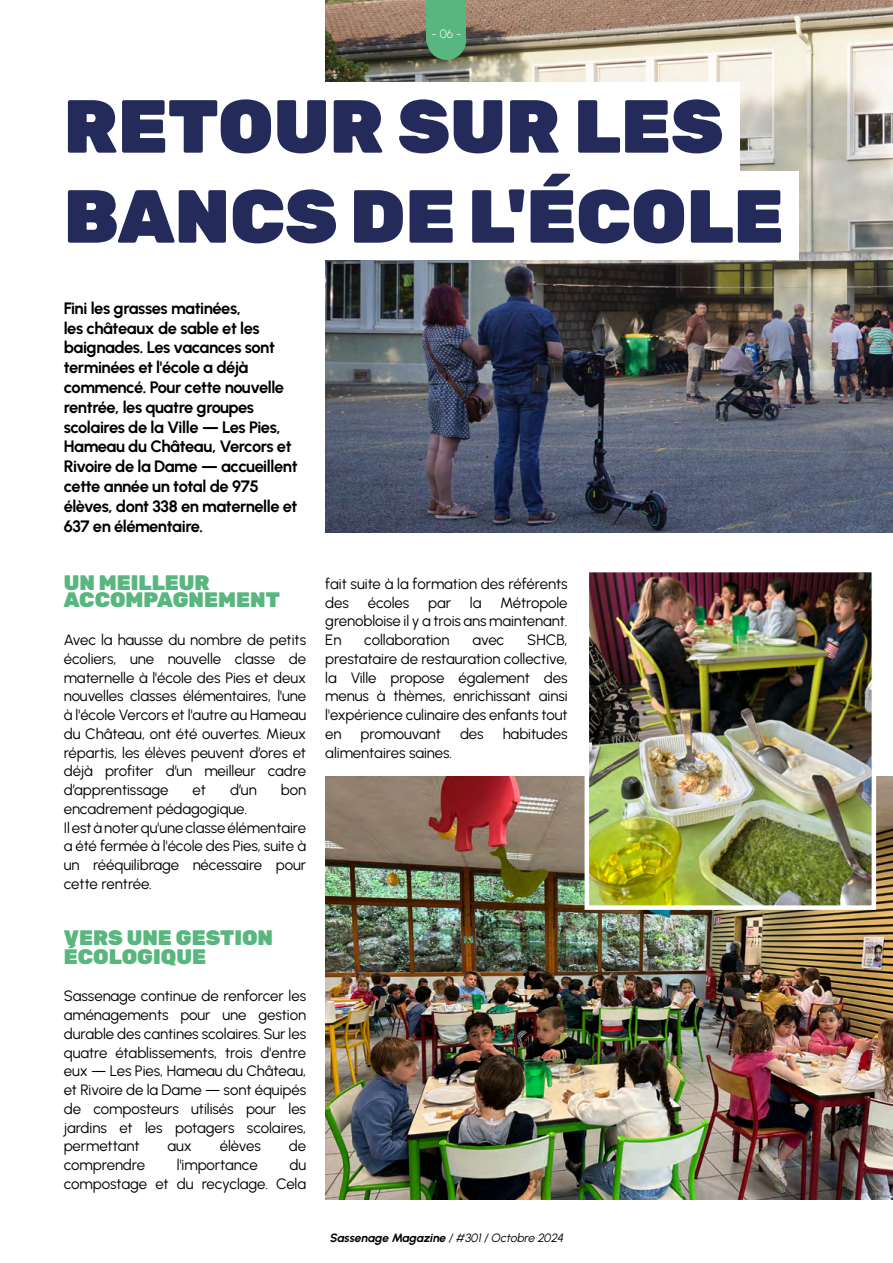
<style>
.page{position:relative;width:893px;height:1263px;background:#fff}
.page>*{position:absolute;margin:0;border:0;box-sizing:border-box;transform-origin:0 0}
.t1{font:300 75px/90px "Rubik";color:#242a5a}
.t2{font:300 21px/17.7px "Rubik";color:#58b67e}
.t3{font:700 16.5px/19.8px "Urbanist";letter-spacing:-.03em;color:#000}
.Chapo{font:15px/18.8px "Urbanist";letter-spacing:-.005em;color:#000;text-align:justify}
.Pied_de_page{font:italic 700 12px "Urbanist";color:#000}
.Folios{font:12px "Urbanist";color:#fff}
.s1{font-weight:400}
</style>
<div class="page">
<img style="left:325px;top:0;width:568px;height:533px">
<div style="left:427px;top:0;width:39px;height:42px;background:#58b67e"></div>
<div style="left:427px;top:21px;width:39px;height:39px;background:#58b67e;border-radius:50%"></div>
<div style="left:0;top:83px;width:740px;height:93px;background:#fff"></div>
<div style="left:0;top:172px;width:798px;height:88px;background:#fff"></div>
<img style="left:325px;top:776px;width:568px;height:423px">
<img style="left:590px;top:573px;width:281px;height:332px">
<div style="left:585px;top:568px;width:291px;height:342px;border:4px solid #fff"></div>
<p class="Folios" style="left:432px;top:26px;width:31px">- 06 -</p>
<p class="t1" style="left:64px;top:84px;width:721px">RETOUR SUR LES<br>BANCS DE L'ÉCOLE</p>
<p class="t3" style="left:64px;top:298px;width:235px">Fini les grasses matinées,<br>les châteaux de sable et les baignades. Les vacances sont terminées et l'école a déjà commencé. Pour cette nouvelle rentrée, les quatre groupes scolaires de la Ville — Les Pies,<br>Hameau du Château, Vercors et<br>Rivoire de la Dame — accueillent cette année un total de 975 élèves, dont 338 en maternelle et<br>637 en élémentaire.</p>
<p class="t2" style="left:64px;top:574px;width:218px">UN MEILLEUR<br>ACCOMPAGNEMENT</p>
<p class="Chapo" style="left:64px;top:630px;width:244px">Avec la hausse du nombre de petits écoliers, une nouvelle classe de maternelle à l'école des Pies et deux nouvelles classes élémentaires, l'une à l'école Vercors et l'autre au Hameau du Château, ont été ouvertes. Mieux répartis, les élèves peuvent d’ores et déjà profiter d’un meilleur cadre d’apprentissage</p>
<p class="Chapo" style="left:193px;top:780px;width:15px">et</p>
<p class="Chapo" style="left:230px;top:780px;width:28px">d’un</p>
<p class="Chapo" style="left:281px;top:780px;width:27px">bon</p>
<p class="Chapo" style="left:64px;top:799px;width:185px">encadrement pédagogique.</p>
<p class="Chapo" style="left:64px;top:817px;width:244px">Il est à noter qu'une classe élémentaire a été fermée à l'école des Pies, suite à un rééquilibrage nécessaire pour cette rentrée.</p>
<p class="t2" style="left:64px;top:928px;width:211px;line-height:19.2px">VERS UNE GESTION<br>ÉCOLOGIQUE</p>
<p class="Chapo" style="left:64px;top:986px;width:244px">Sassenage continue de renforcer les aménagements pour une gestion durable des cantines scolaires. Sur les quatre établissements, trois d'entre eux — Les Pies, Hameau du Château, et Rivoire de la Dame — sont équipés de composteurs utilisés pour les jardins et les potagers scolaires, permettant</p>
<p class="Chapo" style="left:168px;top:1136px;width:26px">aux</p>
<p class="Chapo" style="left:220px;top:1136px;width:43px">élèves</p>
<p class="Chapo" style="left:289px;top:1136px;width:19px">de</p>
<p class="Chapo" style="left:64px;top:1155px;width:83px">comprendre</p>
<p class="Chapo" style="left:177px;top:1155px;width:82px">l'importance</p>
<p class="Chapo" style="left:64px;top:1155px;width:244px;text-align:right">du<br>compostage et du recyclage. Cela</p>
<p class="Chapo" style="left:325px;top:574px;width:244px">fait suite à la formation des référents des</p>
<p class="Chapo" style="left:325px;top:592px;width:244px;text-indent:175px">Métropole grenobloise il y a trois ans maintenant.<br>En</p>
<p class="Chapo" style="left:368px;top:592px;width:43px">écoles</p>
<p class="Chapo" style="left:428px;top:592px;width:24px">par</p>
<p class="Chapo" style="left:470px;top:592px;width:13px">la</p>
<p class="Chapo" style="left:364px;top:630px;width:87px">collaboration</p>
<p class="Chapo" style="left:473px;top:630px;width:33px">avec</p>
<p class="Chapo" style="left:325px;top:630px;width:244px;text-indent:202px">SHCB, prestataire de restauration collective, la Ville propose également des menus à thèmes, enrichissant ainsi l'expérience culinaire des enfants tout en</p>
<p class="Chapo" style="left:361px;top:724px;width:82px">promouvant</p>
<p class="Chapo" style="left:460px;top:724px;width:25px">des</p>
<p class="Chapo" style="left:503px;top:724px;width:67px">habitudes</p>
<p class="Chapo" style="left:325px;top:742px;width:129px">alimentaires saines.</p>
<p class="Pied_de_page" style="left:329px;top:1230px;width:238px">Sassenage Magazine <span class="s1">/#301/Octobre 2024</span></p>
</div>
